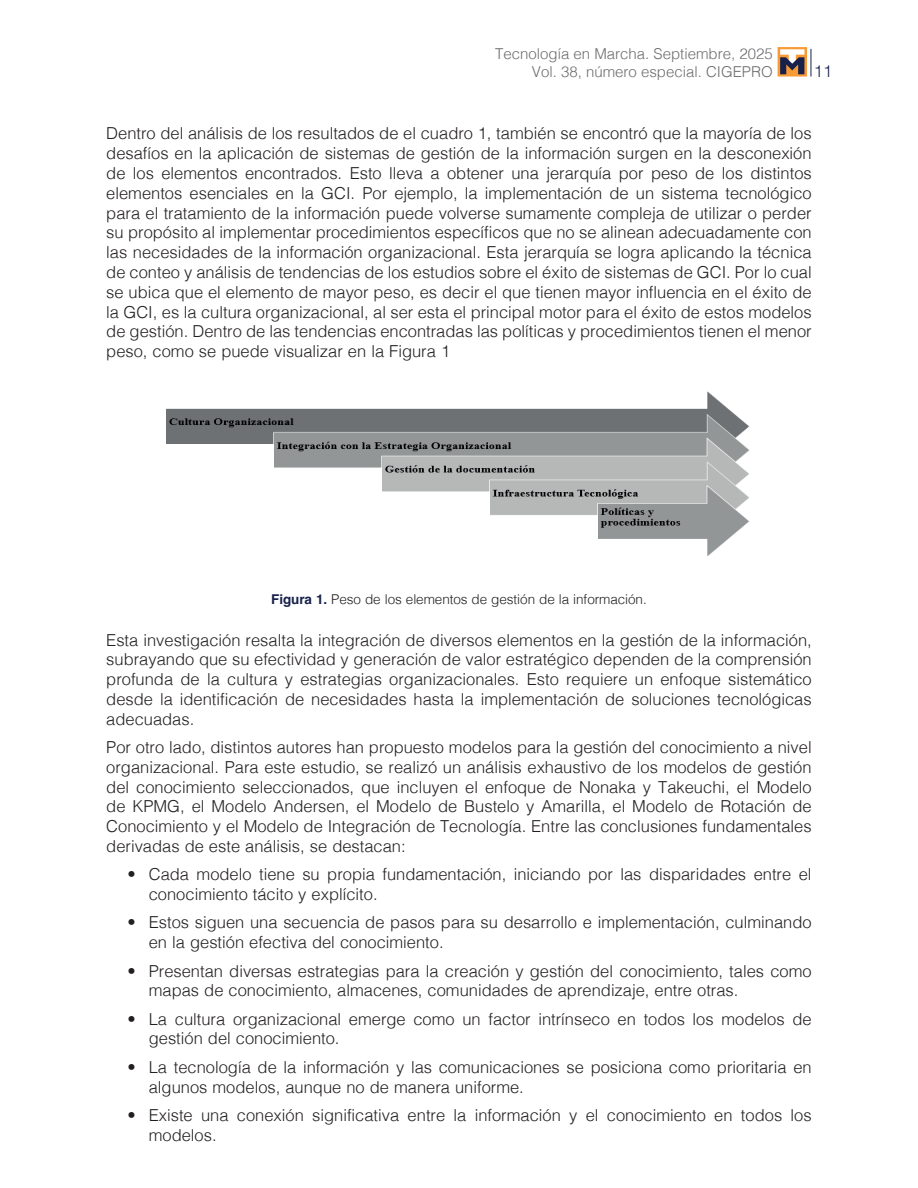
<style>
.page{position:relative;width:918px;height:1188px;background:#fff}
.page>*{position:absolute;margin:0;border:0;box-sizing:border-box;transform-origin:0 0}
.t1{font:300 16.5px/19.8px "Helvetica";color:#231f20}
.t2{font:300 16.5px "Helvetica Neue";color:#17214b}
.t3{font:300 15px/18px "Helvetica";color:#6c6d70;text-align:right}
.t4{font:300 13.5px "Helvetica";letter-spacing:-.005em;color:#231f20}
.s1{font-weight:700;color:#17214b}
</style>
<div class="page">
<svg style="left:811px;top:49px;width:1px;height:28px"></svg>
<svg style="left:778px;top:47px;width:29px;height:30px"></svg>
<svg style="left:780px;top:49px;width:24px;height:25px"></svg>
<img style="left:166px;top:391px;width:584px;height:166px">
<p class="t3" style="left:495px;top:43px;width:279px">Tecnología en Marcha. Septiembre, 2025<br>Vol. 38, número especial. CIGEPRO</p>
<p class="t2" style="left:814px;top:57px;width:20px">11</p>
<p class="t1" style="left:106px;top:122px;width:707px;text-align:justify">Dentro del análisis de los resultados de el cuadro 1, también se encontró que la mayoría de los desafíos en la aplicación de sistemas de gestión de la información surgen en la desconexión de los elementos encontrados. Esto lleva a obtener una jerarquía por peso de los distintos elementos esenciales en la GCI. Por ejemplo, la implementación de un sistema tecnológico para el tratamiento de la información puede volverse sumamente compleja de utilizar o perder su propósito al implementar procedimientos específicos que no se alinean adecuadamente con las necesidades de la información organizacional. Esta jerarquía se logra aplicando la técnica de conteo y análisis de tendencias de los estudios sobre el éxito de sistemas de GCI. Por lo cual se ubica que el elemento de mayor peso, es decir el que tienen mayor influencia en el éxito de la GCI, es la cultura organizacional, al ser esta el principal motor para el éxito de estos modelos de gestión. Dentro de las tendencias encontradas las políticas y procedimientos tienen el menor peso, como se puede visualizar en la Figura 1</p>
<p class="t4" style="left:271px;top:588px;width:377px"><span class="s1">Figura 1.</span> Peso de los elementos de gestión de la información.</p>
<p class="t1" style="left:106px;top:629px;width:707px;text-align:justify">Esta investigación resalta la integración de diversos elementos en la gestión de la información, subrayando que su efectividad y generación de valor estratégico dependen de la comprensión profunda de la cultura y estrategias organizacionales. Esto requiere un enfoque sistemático desde la identificación de necesidades hasta la implementación de soluciones tecnológicas adecuadas.</p>
<p class="t1" style="left:106px;top:736px;width:707px;text-align:justify">Por otro lado, distintos autores han propuesto modelos para la gestión del conocimiento a nivel organizacional. Para este estudio, se realizó un análisis exhaustivo de los modelos de gestión del conocimiento seleccionados, que incluyen el enfoque de Nonaka y Takeuchi, el Modelo de KPMG, el Modelo Andersen, el Modelo de Bustelo y Amarilla, el Modelo de Rotación de Conocimiento y el Modelo de Integración de Tecnología. Entre las conclusiones fundamentales derivadas de este análisis, se destacan:</p>
<p class="t1" style="left:149px;top:863px;width:664px;text-indent:-21px">• Cada modelo tiene su propia fundamentación, iniciando por las disparidades entre el conocimiento tácito y explícito.</p>
<p class="t1" style="left:149px;top:912px;width:664px;text-indent:-21px">• Estos siguen una secuencia de pasos para su desarrollo e implementación, culminando en la gestión efectiva del conocimiento.</p>
<p class="t1" style="left:149px;top:960px;width:664px;text-indent:-21px">• Presentan diversas estrategias para la creación y gestión del conocimiento, tales como mapas de conocimiento, almacenes, comunidades de aprendizaje, entre otras.</p>
<p class="t1" style="left:149px;top:1008px;width:664px;text-indent:-21px">• La cultura organizacional emerge como un factor intrínseco en todos los modelos de gestión del conocimiento.</p>
<p class="t1" style="left:149px;top:1056px;width:664px;text-indent:-21px">• La tecnología de la información y las comunicaciones se posiciona como prioritaria en algunos modelos, aunque no de manera uniforme.</p>
<p class="t1" style="left:149px;top:1104px;width:664px;text-indent:-21px">• Existe una conexión significativa entre la información y el conocimiento en todos los modelos.</p>
</div>
